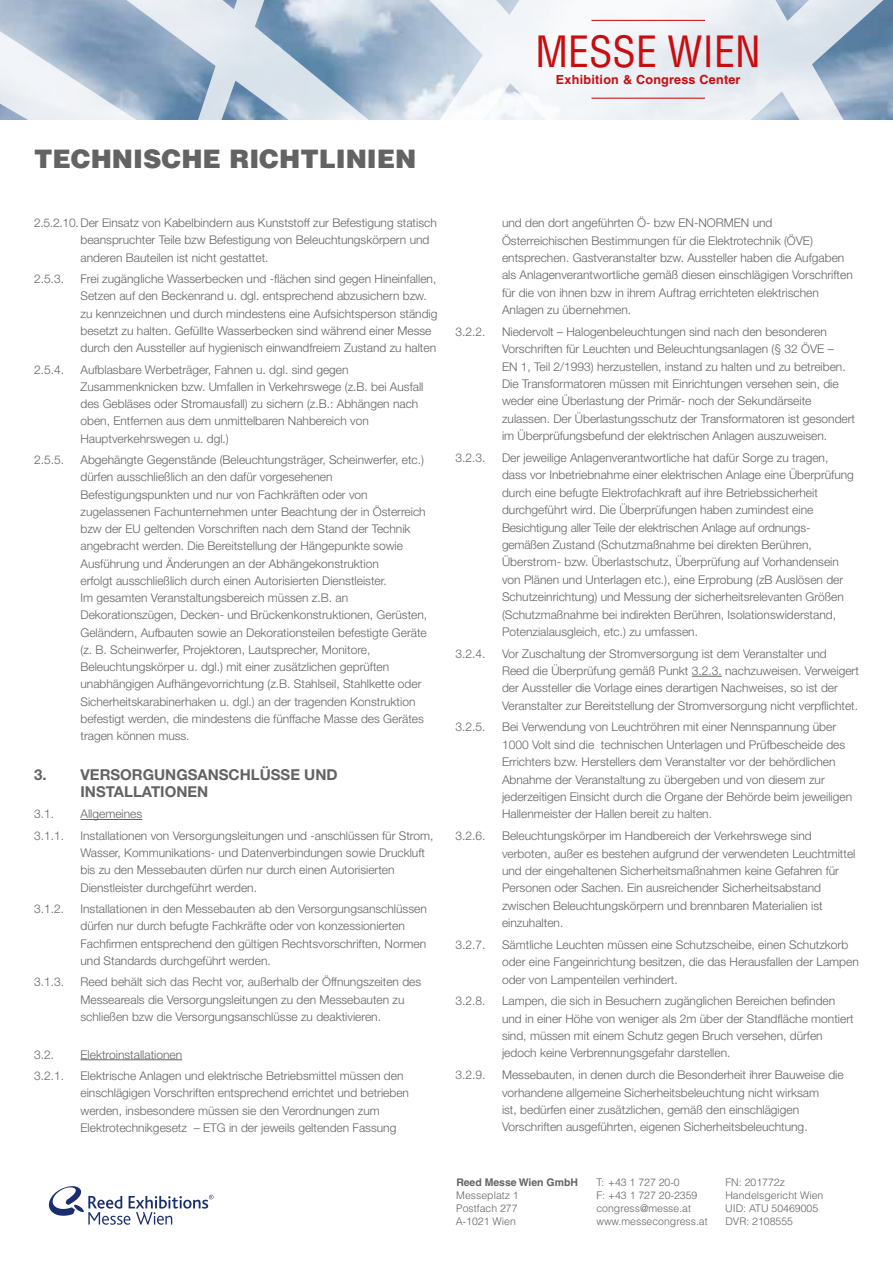
<style>
.page{position:relative;width:893px;height:1263px;background:#fff}
.page>*{position:absolute;margin:0;border:0;box-sizing:border-box;transform-origin:0 0}
.t1{font:condensed 42px "Helvetica LT Std";color:#c90c0f}
.t2{font:900 25.5px "Helvetica LT Std";color:#646363}
.t3{font:700 15px/17.2px "Helvetica Neue LT Std";color:#646363}
.t4{font:700 12.6px "Helvetica LT Std";letter-spacing:.02em;color:#c90c0f}
.t5{font:300 12px/17.4px "Helvetica Neue LT Std";color:#646363}
.t6{font:300 10.5px/12.8px "Helvetica LT Std";color:#646363}
.t7{font:700 10.5px "Helvetica LT Std";color:#646363}
</style>
<div class="page">
<svg style="left:48px;top:1186px;width:165px;height:39px"></svg>
<svg style="left:0;top:0;width:893px;height:119px"></svg>
<hr style="left:591px;top:20px;width:114px;height:1px;background:#c90c0f">
<hr style="left:591px;top:98px;width:114px;height:1px;background:#c90c0f">
<hr style="left:81px;top:819px;width:61px;height:1px;background:#646363">
<hr style="left:81px;top:1059px;width:101px;height:1px;background:#646363">
<hr style="left:692px;top:676px;width:30px;height:1px;background:#646363">
<h1 class="t1" style="left:536px;top:25px;width:227px">MESSE WIEN</h1>
<p class="t4" style="left:556px;top:72px;width:186px">Exhibition &amp; Congress Center</p>
<h2 class="t2" style="left:34px;top:142px;width:384px">TECHNISCHE RICHTLINIEN</h2>
<p class="t5" style="left:81px;top:214px;width:358px;text-indent:-46px">2.5.2.10.Der Einsatz von Kabelbindern aus Kunststoff zur Befestigung statisch beanspruchter Teile bzw Befestigung von Beleuchtungskörpern und anderen Bauteilen ist nicht gestattet.</p>
<p class="t5" style="left:34px;top:270px;width:32px">2.5.3.</p>
<p class="t5" style="left:81px;top:270px;width:358px">Frei zugängliche Wasserbecken und -flächen sind gegen Hineinfallen, Setzen auf den Beckenrand u. dgl. entsprechend abzusichern bzw. zu kennzeichnen und durch mindestens eine Aufsichtsperson ständig besetzt zu halten. Gefüllte Wasserbecken sind während einer Messe durch den Aussteller auf hygienisch einwandfreiem Zustand zu halten</p>
<p class="t5" style="left:34px;top:360px;width:32px">2.5.4.</p>
<p class="t5" style="left:81px;top:361px;width:344px">Aufblasbare Werbeträger, Fahnen u. dgl. sind gegen Zusammenknicken bzw. Umfallen in Verkehrswege (z.B. bei Ausfall des Gebläses oder Stromausfall) zu sichern (z.B.: Abhängen nach oben, Entfernen aus dem unmittelbaren Nahbereich von Hauptverkehrswegen u. dgl.)</p>
<p class="t5" style="left:34px;top:451px;width:32px">2.5.5.</p>
<p class="t5" style="left:81px;top:451px;width:348px">Abgehängte Gegenstände (Beleuchtungsträger, Scheinwerfer, etc.) dürfen ausschließlich an den dafür vorgesehenen Befestigungspunkten und nur von Fachkräften oder von zugelassenen Fachunternehmen unter Beachtung der in Österreich bzw der EU geltenden Vorschriften nach dem Stand der Technik angebracht werden. Die Bereitstellung der Hängepunkte sowie Ausführung und Änderungen an der Abhängekonstruktion<br>erfolgt ausschließlich durch einen Autorisierten Dienstleister.<br>Im gesamten Veranstaltungsbereich müssen z.B. an Dekorationszügen, Decken- und Brückenkonstruktionen, Gerüsten, Geländern, Aufbauten sowie an Dekorationsteilen befestigte Geräte (z. B. Scheinwerfer, Projektoren, Lautsprecher, Monitore, Beleuchtungskörper u. dgl.) mit einer zusätzlichen geprüften unabhängigen Aufhängevorrichtung (z.B. Stahlseil, Stahlkette oder Sicherheitskarabinerhaken u. dgl.) an der tragenden Konstruktion befestigt werden, die mindestens die fünffache Masse des Gerätes tragen können muss.</p>
<p class="t3" style="left:81px;top:765px;width:259px;text-indent:-46px">3. VERSORGUNGSANSCHLÜSSE UND<br>INSTALLATIONEN</p>
<p class="t5" style="left:34px;top:805px;width:22px">3.1.</p>
<p class="t5" style="left:81px;top:805px;width:63px">Allgemeines</p>
<p class="t5" style="left:34px;top:826px;width:32px">3.1.1.</p>
<p class="t5" style="left:81px;top:827px;width:354px">Installationen von Versorgungsleitungen und -anschlüssen für Strom, Wasser, Kommunikations- und Datenverbindungen sowie Druckluft bis zu den Messebauten dürfen nur durch einen Autorisierten Dienstleister durchgeführt werden.</p>
<p class="t5" style="left:34px;top:900px;width:32px">3.1.2.</p>
<p class="t5" style="left:81px;top:900px;width:348px">Installationen in den Messebauten ab den Versorgungsanschlüssen dürfen nur durch befugte Fachkräfte oder von konzessionierten Fachfirmen entsprechend den gültigen Rechtsvorschriften, Normen und Standards durchgeführt werden.</p>
<p class="t5" style="left:34px;top:973px;width:32px">3.1.3.</p>
<p class="t5" style="left:81px;top:973px;width:342px">Reed behält sich das Recht vor, außerhalb der Öffnungszeiten des<br>Messeareals die Versorgungsleitungen zu den Messebauten zu schließen bzw die Versorgungsanschlüsse zu deaktivieren.</p>
<p class="t5" style="left:34px;top:1045px;width:22px">3.2.</p>
<p class="t5" style="left:81px;top:1045px;width:103px">Elektroinstallationen</p>
<p class="t5" style="left:34px;top:1067px;width:32px">3.2.1.</p>
<p class="t5" style="left:81px;top:1067px;width:330px">Elektrische Anlagen und elektrische Betriebsmittel müssen den einschlägigen Vorschriften entsprechend errichtet und betrieben werden, insbesondere müssen sie den Verordnungen zum Elektrotechnikgesetz – ETG in der jeweils geltenden Fassung</p>
<p class="t5" style="left:502px;top:214px;width:352px">und den dort angeführten Ö- bzw EN-NORMEN und Österreichischen Bestimmungen für die Elektrotechnik (ÖVE) entsprechen. Gastveranstalter bzw. Aussteller haben die Aufgaben als Anlagenverantwortliche gemäß diesen einschlägigen Vorschriften für die von ihnen bzw in ihrem Auftrag errichteten elektrischen Anlagen zu übernehmen.</p>
<p class="t5" style="left:455px;top:323px;width:32px">3.2.2.</p>
<p class="t5" style="left:502px;top:323px;width:355px">Niedervolt – Halogenbeleuchtungen sind nach den besonderen Vorschriften für Leuchten und Beleuchtungsanlagen (§ 32 ÖVE –<br>EN 1, Teil 2/1993) herzustellen, instand zu halten und zu betreiben.<br>Die Transformatoren müssen mit Einrichtungen versehen sein, die weder eine Überlastung der Primär- noch der Sekundärseite zulassen. Der Überlastungsschutz der Transformatoren ist gesondert im Überprüfungsbefund der elektrischen Anlagen auszuweisen.</p>
<p class="t5" style="left:455px;top:449px;width:32px">3.2.3.</p>
<p class="t5" style="left:502px;top:449px;width:353px">Der jeweilige Anlagenverantwortliche hat dafür Sorge zu tragen, dass vor Inbetriebnahme einer elektrischen Anlage eine Überprüfung durch eine befugte Elektrofachkraft auf ihre Betriebssicherheit durchgeführt wird. Die Überprüfungen haben zumindest eine Besichtigung aller Teile der elektrischen Anlage auf ordnungs&shy;gemäßen Zustand (Schutzmaßnahme bei direkten Berühren, Überstrom- bzw. Überlastschutz, Überprüfung auf Vorhandensein von Plänen und Unterlagen etc.), eine Erprobung (zB Auslösen der Schutzeinrichtung) und Messung der sicherheitsrelevanten Größen (Schutzmaßnahme bei indirekten Berühren, Isolationswiderstand, Potenzialausgleich, etc.) zu umfassen.</p>
<p class="t5" style="left:455px;top:644px;width:32px">3.2.4.</p>
<p class="t5" style="left:502px;top:644px;width:358px">Vor Zuschaltung der Stromversorgung ist dem Veranstalter und<br>Reed die Überprüfung gemäß Punkt 3.2.3. nachzuweisen. Verweigert der Aussteller die Vorlage eines derartigen Nachweises, so ist der Veranstalter zur Bereitstellung der Stromversorgung nicht verpflichtet.</p>
<p class="t5" style="left:455px;top:718px;width:32px">3.2.5.</p>
<p class="t5" style="left:502px;top:718px;width:352px">Bei Verwendung von Leuchtröhren mit einer Nennspannung über 1000 Volt sind die technischen Unterlagen und Prüfbescheide des Errichters bzw. Herstellers dem Veranstalter vor der behördlichen Abnahme der Veranstaltung zu übergeben und von diesem zur jederzeitigen Einsicht durch die Organe der Behörde beim jeweiligen Hallenmeister der Hallen bereit zu halten.</p>
<p class="t5" style="left:455px;top:827px;width:32px">3.2.6.</p>
<p class="t5" style="left:502px;top:827px;width:355px">Beleuchtungskörper im Handbereich der Verkehrswege sind verboten, außer es bestehen aufgrund der verwendeten Leuchtmittel und der eingehaltenen Sicherheitsmaßnahmen keine Gefahren für Personen oder Sachen. Ein ausreichender Sicherheitsabstand zwischen Beleuchtungskörpern und brennbaren Materialien ist einzuhalten.</p>
<p class="t5" style="left:455px;top:935px;width:32px">3.2.7.</p>
<p class="t5" style="left:502px;top:935px;width:358px">Sämtliche Leuchten müssen eine Schutzscheibe, einen Schutzkorb oder eine Fangeinrichtung besitzen, die das Herausfallen der Lampen oder von Lampenteilen verhindert.</p>
<p class="t5" style="left:455px;top:992px;width:32px">3.2.8.</p>
<p class="t5" style="left:502px;top:992px;width:353px">Lampen, die sich in Besuchern zugänglichen Bereichen befinden und in einer Höhe von weniger als 2m über der Standfläche montiert sind, müssen mit einem Schutz gegen Bruch versehen, dürfen jedoch keine Verbrennungsgefahr darstellen.</p>
<p class="t5" style="left:455px;top:1066px;width:32px">3.2.9.</p>
<p class="t5" style="left:502px;top:1066px;width:343px">Messebauten, in denen durch die Besonderheit ihrer Bauweise die vorhandene allgemeine Sicherheitsbeleuchtung nicht wirksam<br>ist, bedürfen einer zusätzlichen, gemäß den einschlägigen Vorschriften ausgeführten, eigenen Sicherheitsbeleuchtung.</p>
<p class="t7" style="left:456px;top:1176px;width:123px">Reed Messe Wien GmbH</p>
<p class="t6" style="left:456px;top:1189px;width:64px;text-align:justify">Messeplatz 1<br>Postfach 277<br>A-1021 Wien</p>
<p class="t6" style="left:596px;top:1176px;width:113px">T: +43 1 727 20-0<br>F: +43 1 727 20-2359 congress@messe.at www.messecongress.at</p>
<p class="t6" style="left:725px;top:1176px;width:100px">FN: 201772z<br>Handelsgericht Wien<br>UID: ATU 50469005<br>DVR: 2108555</p>
</div>
